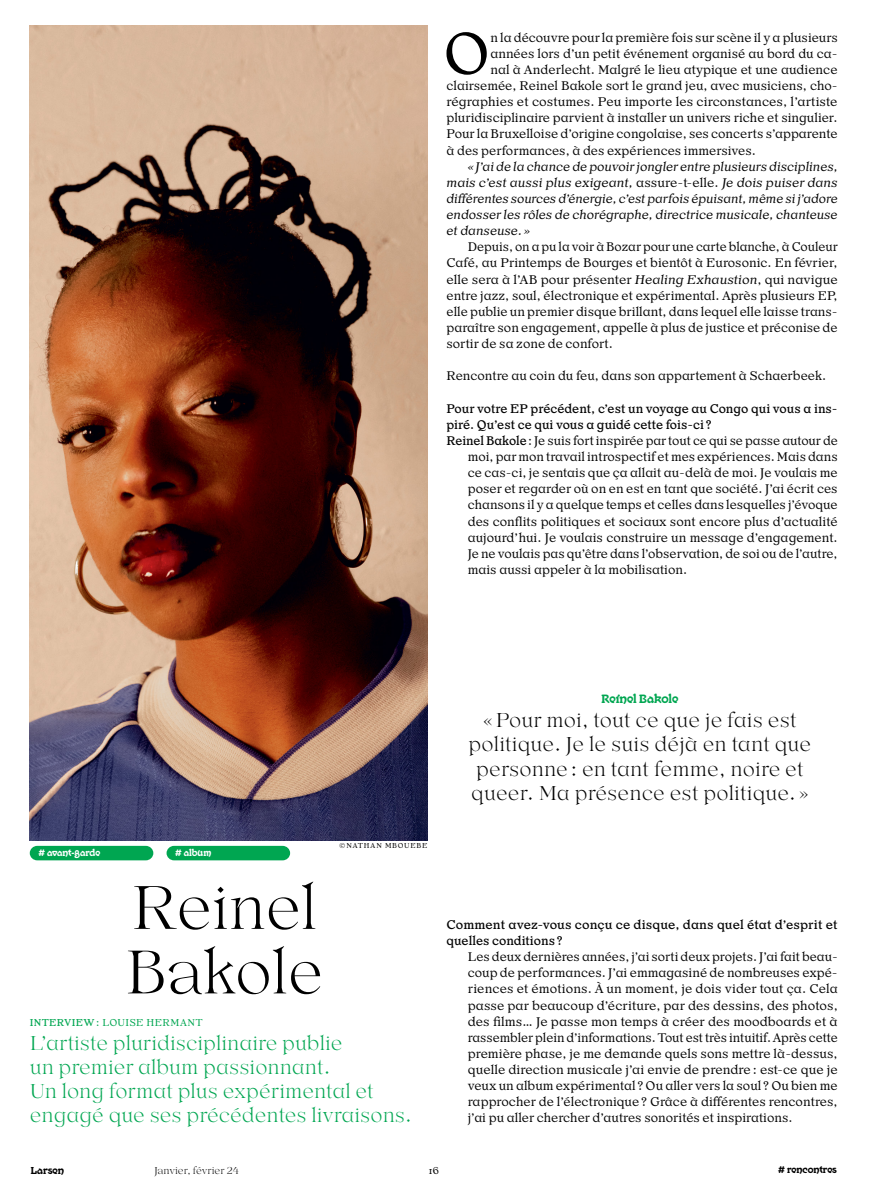
<style>
.page{position:relative;width:893px;height:1191px;background:#fff}
.page>*{position:absolute;margin:0;border:0;box-sizing:border-box;transform-origin:0 0}
.t1{font:100 64.5px/64.5px "Or Lemmen";letter-spacing:-.01em;color:#000}
.t2{font:300 61.8px "Or Lemmen";color:#000}
.t3{font:100 21px/24.2px "Or Lemmen";color:#00a651}
.t4{font:100 21px/24.2px "Or Lemmen";letter-spacing:.005em;color:#000;text-align:center}
.t5{font:300 13.2px/16.2px "Or Lemmen";color:#000;text-align:justify}
.t6{font:italic 300 13.2px/16.2px "Or Lemmen";color:#000;text-align:justify}
.t7{font:13.2px/16.2px "Or Lemmen";color:#000}
.t8{font:700 13.2px "Nirvana";color:#00a651}
.t9{font:700 10.95px "Nirvana Larsen";color:#000}
.t10{font:300 10.5px "Or Lemmen";letter-spacing:.03em;color:#00a651}
.t11{font:100 10.5px "Or Lemmen";color:#000}
.t12{font:700 10.5px "Nirvana";letter-spacing:-.005em;color:#000}
.t13{font:300 10.5px "Or Lemmen";color:#000}
.t14{font:700 10.2px "Nirvana";color:#fff}
.t15{font:300 7.5px "Or Lemmen";letter-spacing:.1em;color:#000}
.s1{font-style:normal}
.s2{font-style:italic}
.s3{font-weight:400}
</style>
<div class="page">
<img style="left:30px;top:26px;width:397px;height:814px">
<div style="left:30px;top:846px;width:123px;height:14px;background:#00a651;border-radius:7px"></div>
<div style="left:167px;top:846px;width:123px;height:14px;background:#00a651;border-radius:7px"></div>
<h2 class="t2" style="left:443px;top:18px;width:49px">O</h2>
<p class="t5" style="left:490px;top:29px;width:349px">n la découvre pour la première fois sur scène il y a plusieurs</p>
<p class="t5" style="left:490px;top:45px;width:349px">années lors d’un petit événement organisé au bord du ca-</p>
<p class="t5" style="left:490px;top:61px;width:349px">nal à Anderlecht. Malgré le lieu atypique et une audience</p>
<p class="t5" style="left:446px;top:78px;width:393px">clairsemée, Reinel Bakole sort le grand jeu, avec musiciens, cho-</p>
<p class="t5" style="left:446px;top:94px;width:393px">régraphies et costumes. Peu importe les circonstances, l’artiste</p>
<p class="t5" style="left:446px;top:110px;width:393px">pluridisciplinaire parvient à installer un univers riche et singulier.</p>
<p class="t5" style="left:446px;top:126px;width:393px">Pour la Bruxelloise d’origine congolaise, ses concerts s’apparente</p>
<p class="t5" style="left:446px;top:142px;width:311px">à des performances, à des expériences immersives.</p>
<p class="t6" style="left:446px;top:158px;width:393px;text-indent:21px">« J’ai de la chance de pouvoir jongler entre plusieurs disciplines, mais c’est aussi plus exigeant, <span class="s1">assure-t-elle.</span> Je dois puiser dans différentes sources d’énergie, c’est parfois épuisant, même si j’adore endosser les rôles de chorégraphe, directrice musicale, chanteuse et danseuse. »</p>
<p class="t5" style="left:446px;top:239px;width:393px;text-indent:21px">Depuis, on a pu la voir à Bozar pour une carte blanche, à Couleur Café, au Printemps de Bourges et bientôt à Eurosonic. En février, elle sera à l’AB pour présenter <span class="s2">Healing Exhaustion</span>, qui navigue entre jazz, soul, électronique et expérimental. Après plusieurs EP, elle publie un premier disque brillant, dans lequel elle laisse trans&shy;paraître son engagement, appelle à plus de justice et préconise de sortir de sa zone de confort.</p>
<p class="t5" style="left:446px;top:368px;width:381px">Rencontre au coin du feu, dans son appartement à Schaerbeek.</p>
<p class="t7" style="left:446px;top:400px;width:393px">Pour votre EP précédent, c’est un voyage au Congo qui vous a ins-</p>
<p class="t7" style="left:446px;top:416px;width:267px">piré. Qu’est ce qui vous a guidé cette fois-ci ?</p>
<p class="t5" style="left:446px;top:432px;width:393px"><span class="s3">Reinel Bakole</span>: Je suis fort inspirée par tout ce qui se passe autour de</p>
<p class="t5" style="left:468px;top:448px;width:372px">moi, par mon travail introspectif et mes expériences. Mais dans</p>
<p class="t5" style="left:468px;top:465px;width:371px">ce cas-ci, je sentais que ça allait au-delà de moi. Je voulais me</p>
<p class="t5" style="left:468px;top:481px;width:371px">poser et regarder où on en est en tant que société. J’ai écrit ces</p>
<p class="t5" style="left:468px;top:497px;width:371px">chansons il y a quelque temps et celles dans lesquelles j’évoque</p>
<p class="t5" style="left:468px;top:513px;width:371px">des conflits politiques et sociaux sont encore plus d’actualité</p>
<p class="t5" style="left:468px;top:529px;width:371px">aujourd’hui. Je voulais construire un message d’engagement.</p>
<p class="t5" style="left:468px;top:545px;width:371px">Je ne voulais pas qu’être dans l’observation, de soi ou de l’autre,</p>
<p class="t5" style="left:468px;top:561px;width:221px">mais aussi appeler à la mobilisation.</p>
<p class="t14" style="left:38px;top:846px;width:63px"># avant-garde</p>
<p class="t14" style="left:175px;top:846px;width:37px"># album</p>
<p class="t15" style="left:339px;top:841px;width:90px">©NATHAN MBOUEBE</p>
<h1 class="t1" style="left:125px;top:875px;width:200px">Reinel<br>Bakole</h1>
<p class="t10" style="left:30px;top:1016px;width:174px"><span class="s3">INTERVIEW:</span> LOUISE HERMANT</p>
<h3 class="t3" style="left:30px;top:1031px;width:384px">L’artiste pluridisciplinaire publie<br>un premier album passionnant.<br>Un long format plus expérimental et engagé que ses précédentes livraisons.</h3>
<p class="t8" style="left:602px;top:689px;width:78px">Reinel Bakole</p>
<h3 class="t4" style="left:469px;top:708px;width:344px">«Pour moi, tout ce que je fais est politique. Je le suis déjà en tant que personne: en tant femme, noire et queer. Ma présence est politique. »</h3>
<p class="t7" style="left:446px;top:916px;width:393px">Comment avez-vous conçu ce disque, dans quel état d’esprit et quelles conditions ?</p>
<p class="t5" style="left:468px;top:948px;width:372px">Les deux dernières années, j’ai sorti deux projets. J’ai fait beau&shy;coup de performances. J’ai emmagasiné de nombreuses expé&shy;riences et émotions. À un moment, je dois vider tout ça. Cela passe par beaucoup d’écriture, par des dessins, des photos, des films… Je passe mon temps à créer des moodboards et à rassembler plein d’informations. Tout est très intuitif. Après cette première phase, je me demande quels sons mettre là-dessus, quelle direction musicale j’ai envie de prendre : est-ce que je veux un album expérimental ? Ou aller vers la soul ? Ou bien me rapprocher de l’électronique? Grâce à différentes rencontres, j’ai pu aller chercher d’autres sonorités et inspirations.</p>
<p class="t9" style="left:31px;top:1166px;width:35px">Larsen</p>
<p class="t11" style="left:154px;top:1164px;width:86px">Janvier, février 24</p>
<p class="t13" style="left:429px;top:1164px;width:12px">16</p>
<p class="t12" style="left:778px;top:1162px;width:60px"># rencontres</p>
</div>
